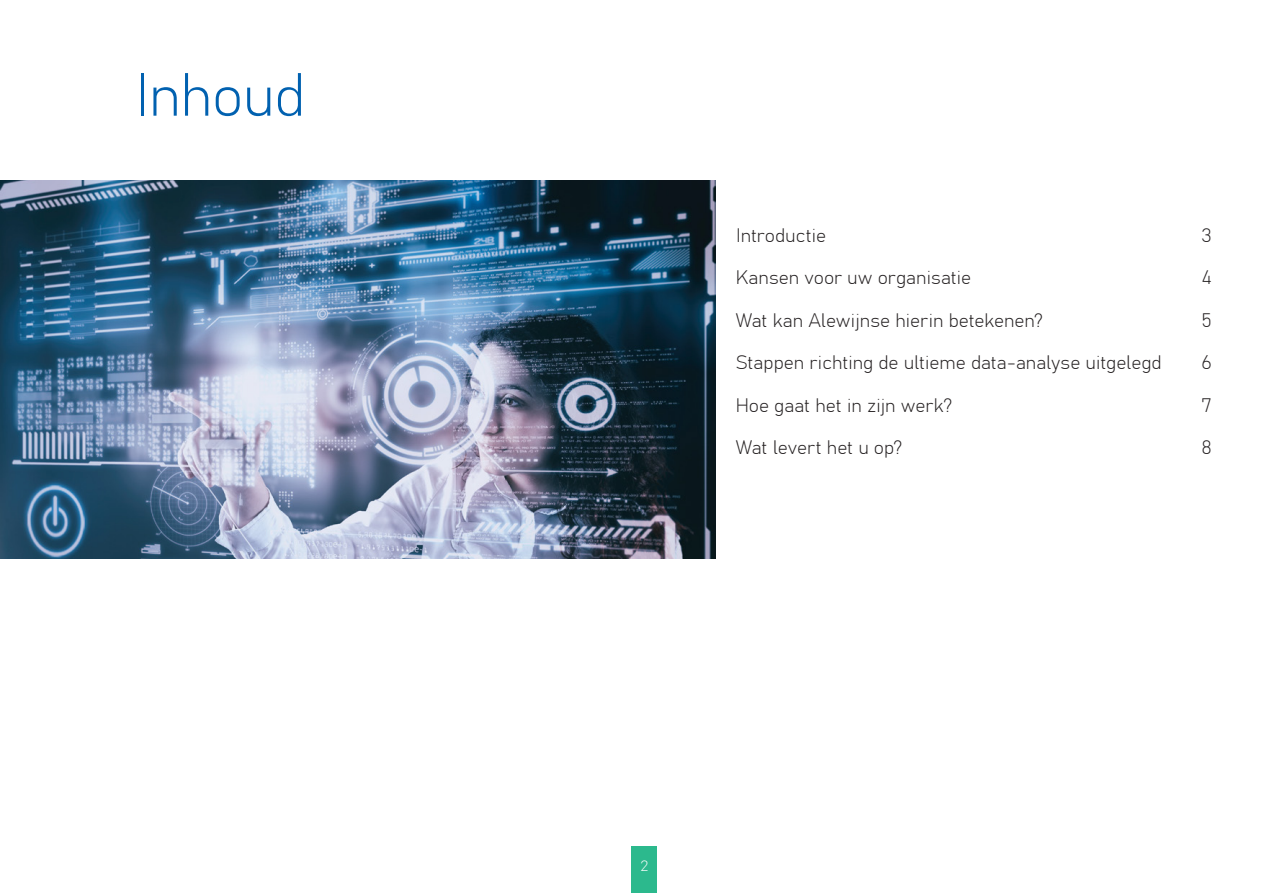
<style>
.page{position:relative;width:1263px;height:893px;background:#fff}
.page>*{position:absolute;margin:0;border:0;box-sizing:border-box;transform-origin:0 0}
.Kopregel_blauw{font:300 60px "Grandview";letter-spacing:-.015em;color:#0161b0}
.body_inhoud{font:300 19.5px "Grandview";letter-spacing:-.005em;color:#231f20}
.t1{font:300 15px "Grandview";color:#fff}
</style>
<div class="page">
<div style="left:631px;top:846px;width:26px;height:47px;background:#2cb98d"></div>
<img style="left:0;top:180px;width:715px;height:378px">
<p class="Kopregel_blauw" style="left:134px;top:57px;width:173px">Inhoud</p>
<p class="body_inhoud" style="left:736px;top:222px;width:92px">Introductie</p>
<p class="body_inhoud" style="left:1201px;top:222px;width:12px">3</p>
<p class="body_inhoud" style="left:736px;top:265px;width:237px">Kansen voor uw organisatie</p>
<p class="body_inhoud" style="left:1201px;top:265px;width:12px">4</p>
<p class="body_inhoud" style="left:736px;top:307px;width:309px">Wat kan Alewijnse hierin betekenen?</p>
<p class="body_inhoud" style="left:1201px;top:307px;width:12px">5</p>
<p class="body_inhoud" style="left:736px;top:350px;width:428px">Stappen richting de ultieme data-analyse uitgelegd</p>
<p class="body_inhoud" style="left:1201px;top:350px;width:12px">6</p>
<p class="body_inhoud" style="left:736px;top:392px;width:218px">Hoe gaat het in zijn werk?</p>
<p class="body_inhoud" style="left:1201px;top:392px;width:12px">7</p>
<p class="body_inhoud" style="left:736px;top:435px;width:168px">Wat levert het u op?</p>
<p class="body_inhoud" style="left:1201px;top:435px;width:12px">8</p>
<p class="t1" style="left:640px;top:856px;width:9px">2</p>
</div>
